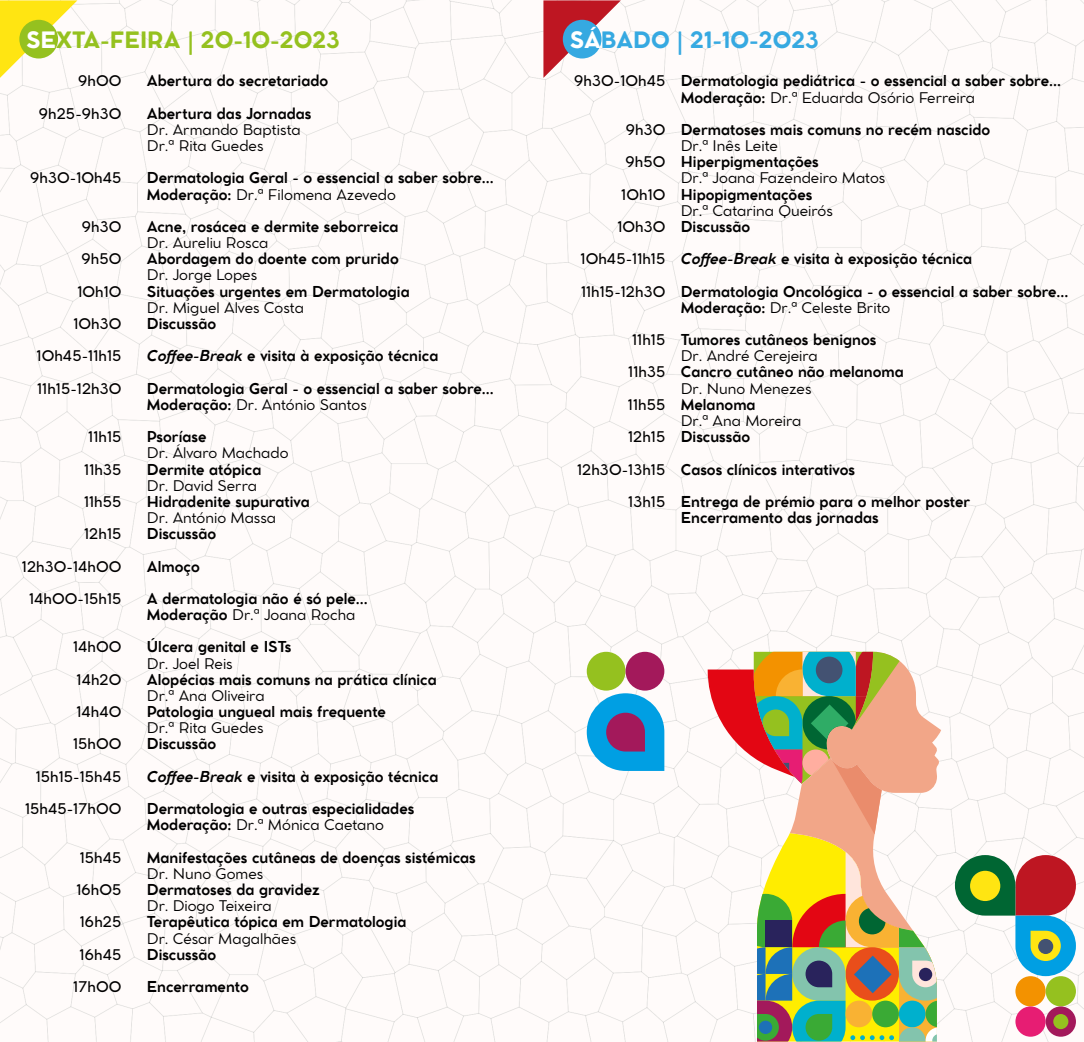
<style>
.page{position:relative;width:1084px;height:1042px;background:#fff}
.page>*{position:absolute;margin:0;border:0;box-sizing:border-box;transform-origin:0 0}
.t1{font:800 22.05px "Cocomat Pro";color:#95c11f}
.t2{font:800 22.05px "Cocomat Pro";color:#36a9e1}
.t3{font:700 14.7px/16.1px "Cocomat Pro";color:#000}
.t4{font:14.7px/16.1px "Cocomat Pro";color:#000}
.t5{font:500 14.7px/32.4px "Cocomat Pro";color:#000}
.s1{color:#fff}
.s2{font-weight:400}
.s3{font-style:italic}
.s4{font-weight:700}
</style>
<div class="page">
<img style="left:0;top:0;width:1083px;height:1042px">
<svg style="left:0;top:0;width:77px;height:78px"></svg>
<div style="left:19px;top:20px;width:39px;height:38px;background:#95c11f;border-radius:50%"></div>
<svg style="left:543px;top:0;width:78px;height:78px"></svg>
<div style="left:562px;top:20px;width:39px;height:38px;background:#36a9e1;border-radius:50%"></div>
<svg style="left:954px;top:855px;width:121px;height:121px"></svg>
<div style="left:970px;top:871px;width:30px;height:30px;background:#ffe512;border-radius:50%"></div>
<div style="left:1038px;top:939px;width:15px;height:15px;background:#435272;border-radius:50%"></div>
<div style="left:1015px;top:976px;width:30px;height:30px;background:#f39200;border-radius:50%"></div>
<div style="left:1045px;top:976px;width:30px;height:30px;background:#95c11f;border-radius:50%"></div>
<div style="left:1015px;top:1006px;width:30px;height:30px;background:#e71d73;border-radius:50%"></div>
<div style="left:1045px;top:1006px;width:30px;height:30px;background:#a3195b;border-radius:50%"></div>
<div style="left:1053px;top:1014px;width:15px;height:15px;background:#95c11f;border-radius:50%"></div>
<svg style="left:707px;top:652px;width:234px;height:389px"></svg>
<svg style="left:586px;top:693px;width:78px;height:78px"></svg>
<div style="left:586px;top:652px;width:39px;height:38px;background:#95c11f;border-radius:50%"></div>
<div style="left:625px;top:652px;width:39px;height:38px;background:#a3195b;border-radius:50%"></div>
<h1 class="t1" style="left:26px;top:22px;width:316px"><span class="s1">SE</span>XTA-FEIRA | 2O-1O-2O23</h1>
<p class="t5" style="left:39px;top:64px;width:84px;text-align:right">9hOO<br>9h25-9h3O</p>
<p class="t5" style="left:30px;top:161px;width:93px">9h3O-1Oh45</p>
<p class="t5" style="left:82px;top:210px;width:41px">9h3O</p>
<p class="t5" style="left:73px;top:242px;width:50px;text-align:center">9h5O<br>1Oh1O<br>1Oh3O</p>
<p class="t5" style="left:37px;top:339px;width:86px">1Oh45-11h15<br>11h15-12h3O</p>
<p class="t5" style="left:88px;top:420px;width:35px">11h15</p>
<p class="t5" style="left:84px;top:452px;width:39px">11h35<br>11h55</p>
<p class="t5" style="left:84px;top:517px;width:39px">12h15</p>
<p class="t5" style="left:22px;top:549px;width:101px">12h3O-14hOO</p>
<p class="t5" style="left:29px;top:582px;width:94px">14hOO-15h15</p>
<p class="t5" style="left:73px;top:630px;width:50px">14hOO</p>
<p class="t5" style="left:76px;top:663px;width:47px">14h2O<br>14h4O</p>
<p class="t5" style="left:73px;top:727px;width:50px">15hOO</p>
<p class="t5" style="left:36px;top:760px;width:87px">15h15-15h45</p>
<p class="t5" style="left:25px;top:792px;width:98px">15h45-17hOO</p>
<p class="t5" style="left:76px;top:840px;width:47px">15h45<br>16hO5</p>
<p class="t5" style="left:80px;top:905px;width:43px">16h25</p>
<p class="t5" style="left:73px;top:937px;width:50px;text-align:center">16h45<br>17hOO</p>
<p class="t3" style="left:147px;top:64px;width:183px;line-height:32.4px">Abertura do secretariado<br>Abertura das Jornadas</p>
<p class="t4" style="left:147px;top:121px;width:155px">Dr. Armando Baptista<br>Dr.ª Rita Guedes</p>
<p class="t3" style="left:147px;top:169px;width:348px">Dermatologia Geral - o essencial a saber sobre...<br>Moderação: <span class="s2">Dr.ª Filomena Azevedo</span></p>
<p class="t3" style="left:147px;top:218px;width:253px">Acne, rosácea e dermite seborreica</p>
<p class="t4" style="left:147px;top:234px;width:123px">Dr. Aureliu Rosca</p>
<p class="t3" style="left:147px;top:250px;width:253px">Abordagem do doente com prurido</p>
<p class="t4" style="left:147px;top:266px;width:112px">Dr. Jorge Lopes</p>
<p class="t3" style="left:147px;top:283px;width:264px">Situações urgentes em Dermatologia</p>
<p class="t4" style="left:147px;top:299px;width:158px">Dr. Miguel Alves Costa</p>
<p class="t3" style="left:147px;top:315px;width:71px">Discussão</p>
<p class="t3" style="left:147px;top:347px;width:293px"><span class="s3">Coffee-Break</span> e visita à exposição técnica</p>
<p class="t3" style="left:147px;top:380px;width:348px">Dermatologia Geral - o essencial a saber sobre...<br>Moderação: <span class="s2">Dr. António Santos</span></p>
<p class="t3" style="left:147px;top:428px;width:61px">Psoríase</p>
<p class="t4" style="left:147px;top:444px;width:143px">Dr. Álvaro Machado</p>
<p class="t3" style="left:147px;top:460px;width:116px">Dermite atópica</p>
<p class="t4" style="left:147px;top:477px;width:112px">Dr. David Serra</p>
<p class="t3" style="left:147px;top:493px;width:164px">Hidradenite supurativa</p>
<p class="t4" style="left:147px;top:509px;width:131px">Dr. António Massa</p>
<p class="t3" style="left:147px;top:517px;width:71px;line-height:32.4px">Discussão<br>Almoço</p>
<p class="t3" style="left:147px;top:590px;width:222px">A dermatologia não é só pele...<br>Moderação <span class="s2">Dr.ª Joana Rocha</span></p>
<p class="t3" style="left:147px;top:638px;width:146px">Úlcera genital e ISTs</p>
<p class="t4" style="left:147px;top:655px;width:87px">Dr. Joel Reis</p>
<p class="t3" style="left:147px;top:671px;width:291px">Alopécias mais comuns na prática clínica</p>
<p class="t4" style="left:147px;top:687px;width:119px">Dr.ª Ana Oliveira</p>
<p class="t3" style="left:147px;top:703px;width:241px">Patologia ungueal mais frequente</p>
<p class="t4" style="left:147px;top:719px;width:118px">Dr.ª Rita Guedes</p>
<p class="t3" style="left:147px;top:735px;width:71px">Discussão</p>
<p class="t3" style="left:147px;top:768px;width:293px"><span class="s3">Coffee-Break</span> e visita à exposição técnica</p>
<p class="t3" style="left:147px;top:800px;width:269px">Dermatologia e outras especialidades<br>Moderação: <span class="s2">Dr.ª Mónica Caetano</span></p>
<p class="t3" style="left:147px;top:849px;width:330px">Manifestações cutâneas de doenças sistémicas</p>
<p class="t4" style="left:147px;top:865px;width:118px">Dr. Nuno Gomes</p>
<p class="t3" style="left:147px;top:881px;width:174px">Dermatoses da gravidez</p>
<p class="t4" style="left:147px;top:897px;width:126px">Dr. Diogo Teixeira</p>
<p class="t3" style="left:147px;top:913px;width:261px">Terapêutica tópica em Dermatologia</p>
<p class="t4" style="left:147px;top:929px;width:151px">Dr. César Magalhães</p>
<p class="t3" style="left:147px;top:937px;width:103px;line-height:32.4px">Discussão<br>Encerramento</p>
<h1 class="t2" style="left:570px;top:21px;width:251px"><span class="s1">SÁ</span>BADO | 21-1O-2O23</h1>
<p class="t5" style="left:574px;top:64px;width:93px">9h3O-1Oh45</p>
<p class="t5" style="left:625px;top:113px;width:41px">9h3O</p>
<p class="t5" style="left:621px;top:145px;width:46px">9h5O<br>1Oh1O</p>
<p class="t5" style="left:580px;top:210px;width:86px;text-align:right">1Oh3O<br>1Oh45-11h15</p>
<p class="t5" style="left:581px;top:274px;width:86px">11h15-12h3O</p>
<p class="t5" style="left:632px;top:323px;width:35px">11h15</p>
<p class="t5" style="left:628px;top:355px;width:39px">11h35<br>11h55</p>
<p class="t5" style="left:628px;top:420px;width:39px">12h15</p>
<p class="t5" style="left:577px;top:452px;width:90px;text-align:right">12h3O-13h15<br>13h15</p>
<p class="t3" style="left:680px;top:72px;width:381px">Dermatologia pediátrica - o essencial a saber sobre...<br>Moderação: <span class="s2">Dr.ª Eduarda Osório Ferreira</span></p>
<p class="t3" style="left:680px;top:121px;width:311px">Dermatoses mais comuns no recém nascido</p>
<p class="t4" style="left:680px;top:137px;width:98px">Dr.ª Inês Leite</p>
<p class="t3" style="left:680px;top:153px;width:139px">Hiperpigmentações</p>
<p class="t4" style="left:680px;top:169px;width:206px">Dr.ª Joana Fazendeiro Matos</p>
<p class="t3" style="left:680px;top:186px;width:133px">Hipopigmentações</p>
<p class="t4" style="left:680px;top:202px;width:154px">Dr.ª Catarina Queirós</p>
<p class="t3" style="left:680px;top:210px;width:389px;line-height:32.4px">Discussão<br><span class="s3">Coffee-Break</span> e visita à exposição técnica<br>Dermatologia Oncológica - o essencial a saber sobre...</p>
<p class="t4" style="left:680px;top:299px;width:211px"><span class="s4">Moderação:</span> Dr.ª Celeste Brito</p>
<p class="t3" style="left:680px;top:331px;width:197px">Tumores cutâneos benignos</p>
<p class="t4" style="left:680px;top:347px;width:138px">Dr. André Cerejeira</p>
<p class="t3" style="left:680px;top:363px;width:224px">Cancro cutâneo não melanoma</p>
<p class="t4" style="left:680px;top:380px;width:132px">Dr. Nuno Menezes</p>
<p class="t3" style="left:680px;top:396px;width:76px">Melanoma</p>
<p class="t4" style="left:680px;top:412px;width:122px">Dr.ª Ana Moreira</p>
<p class="t3" style="left:680px;top:428px;width:71px">Discussão</p>
<p class="t3" style="left:680px;top:460px;width:176px">Casos clínicos interativos</p>
<p class="t3" style="left:680px;top:493px;width:291px">Entrega de prémio para o melhor poster<br>Encerramento das jornadas</p>
</div>
